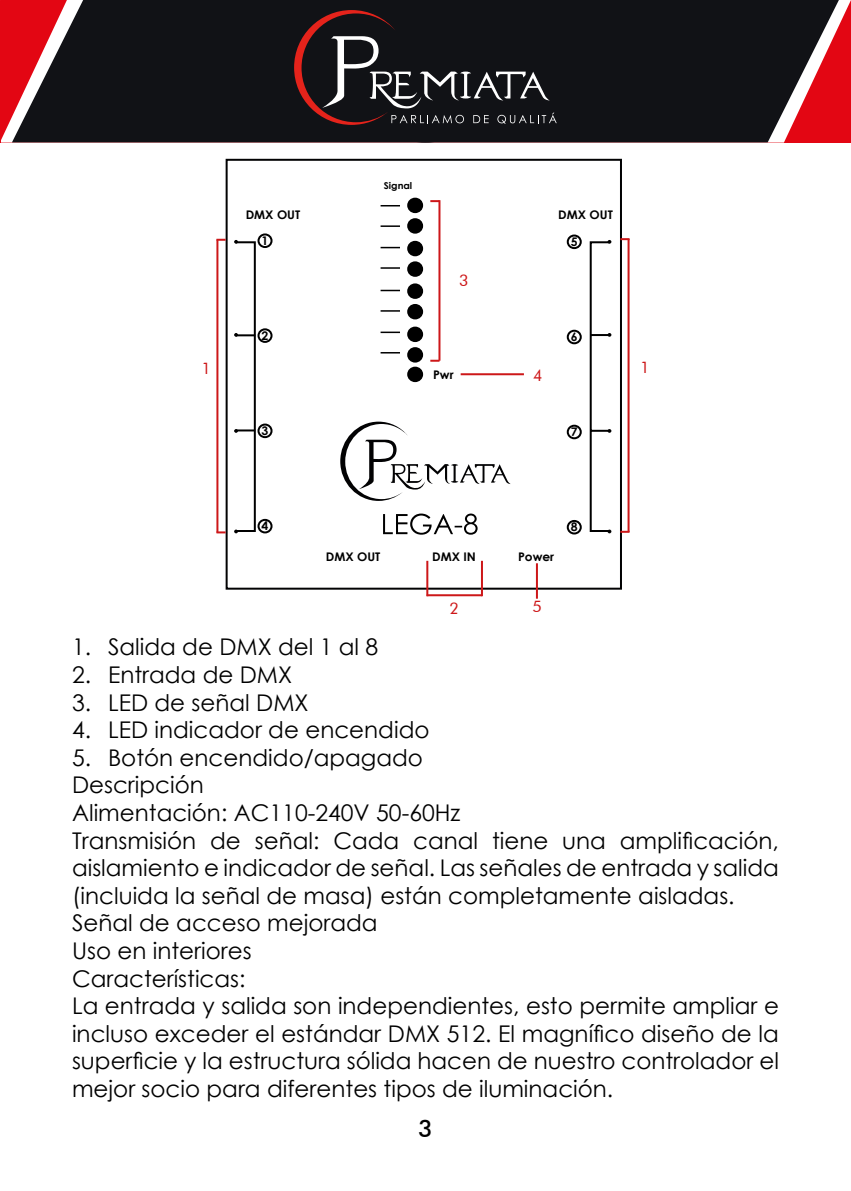
<style>
.page{position:relative;width:851px;height:1191px;background:#fff}
.page>*{position:absolute;margin:0;border:0;box-sizing:border-box;transform-origin:0 0}
.t1{font:500 24px "Futura BT";color:#000}
.t2{font:23px/27.6px "Century Gothic";color:#000}
.t3{font:16px "Futura BT";color:#cd1719}
.t4{font:700 11.8px "Century Gothic";color:#000}
.t5{font:700 9.4px "Century Gothic";color:#000}
</style>
<div class="page">
<svg style="left:1px;top:0;width:849px;height:143px;background:#d62a35"></svg>
<svg style="left:12px;top:0;width:826px;height:142px;background:#2a1b1f"></svg>
<div style="left:354px;top:0;width:142px;height:143px;background:#111216;border-radius:50%"></div>
<svg style="left:294px;top:10px;width:262px;height:115px"></svg>
<svg style="left:0;top:0;width:1px;height:143px"></svg>
<div style="left:225px;top:159px;width:397px;height:430px;border:2px solid #020203"></div>
<div style="left:408px;top:199px;width:14px;height:13px;background:#000;border-radius:50%"></div>
<div style="left:407px;top:198px;width:16px;height:15px;border:2px solid #000;border-radius:50%"></div>
<div style="left:408px;top:219px;width:14px;height:14px;background:#000;border-radius:50%"></div>
<div style="left:407px;top:218px;width:16px;height:16px;border:2px solid #000;border-radius:50%"></div>
<div style="left:408px;top:242px;width:14px;height:13px;background:#000;border-radius:50%"></div>
<div style="left:407px;top:241px;width:16px;height:15px;border:2px solid #000;border-radius:50%"></div>
<div style="left:408px;top:262px;width:14px;height:14px;background:#000;border-radius:50%"></div>
<div style="left:407px;top:261px;width:16px;height:16px;border:2px solid #000;border-radius:50%"></div>
<div style="left:408px;top:284px;width:14px;height:14px;background:#000;border-radius:50%"></div>
<div style="left:407px;top:283px;width:16px;height:16px;border:2px solid #000;border-radius:50%"></div>
<div style="left:408px;top:305px;width:14px;height:13px;background:#000;border-radius:50%"></div>
<div style="left:407px;top:304px;width:16px;height:15px;border:2px solid #000;border-radius:50%"></div>
<div style="left:408px;top:327px;width:14px;height:14px;background:#000;border-radius:50%"></div>
<div style="left:407px;top:326px;width:16px;height:16px;border:2px solid #000;border-radius:50%"></div>
<div style="left:408px;top:348px;width:14px;height:13px;background:#000;border-radius:50%"></div>
<div style="left:407px;top:347px;width:16px;height:15px;border:2px solid #000;border-radius:50%"></div>
<div style="left:408px;top:368px;width:14px;height:13px;background:#000;border-radius:50%"></div>
<div style="left:407px;top:367px;width:16px;height:15px;border:2px solid #000;border-radius:50%"></div>
<div style="left:235px;top:241px;width:21px;height:291px;border:2px solid #000"></div>
<svg style="left:234px;top:240px;width:4px;height:4px"></svg>
<svg style="left:234px;top:333px;width:21px;height:4px"></svg>
<svg style="left:234px;top:429px;width:21px;height:4px"></svg>
<svg style="left:234px;top:529px;width:4px;height:4px"></svg>
<svg style="left:380px;top:205px;width:20px;height:1px"></svg>
<hr style="left:380px;top:225px;width:20px;height:2px;background:#000">
<svg style="left:380px;top:247px;width:20px;height:1px"></svg>
<hr style="left:380px;top:267px;width:20px;height:2px;background:#000">
<svg style="left:380px;top:290px;width:20px;height:1px"></svg>
<hr style="left:380px;top:310px;width:20px;height:2px;background:#000">
<hr style="left:380px;top:331px;width:20px;height:2px;background:#000">
<svg style="left:380px;top:352px;width:20px;height:1px"></svg>
<div style="left:257px;top:233px;width:15px;height:15px;border:2px solid #000;border-radius:50%"></div>
<svg style="left:589px;top:240px;width:22px;height:293px"></svg>
<div style="left:566px;top:234px;width:15px;height:15px;border:2px solid #000;border-radius:50%"></div>
<div style="left:566px;top:330px;width:15px;height:14px;border:2px solid #000;border-radius:50%"></div>
<div style="left:566px;top:425px;width:15px;height:14px;border:2px solid #000;border-radius:50%"></div>
<div style="left:566px;top:520px;width:15px;height:14px;border:2px solid #000;border-radius:50%"></div>
<div style="left:257px;top:328px;width:15px;height:15px;border:2px solid #000;border-radius:50%"></div>
<div style="left:257px;top:423px;width:15px;height:15px;border:2px solid #000;border-radius:50%"></div>
<div style="left:257px;top:519px;width:15px;height:14px;border:2px solid #000;border-radius:50%"></div>
<hr style="left:216px;top:239px;width:2px;height:293px;background:#cd1719">
<svg style="left:216px;top:239px;width:9px;height:2px"></svg>
<svg style="left:216px;top:531px;width:9px;height:2px"></svg>
<hr style="left:426px;top:594px;width:56px;height:2px;background:#cd1719">
<hr style="left:481px;top:561px;width:2px;height:35px;background:#cd1719">
<hr style="left:426px;top:561px;width:2px;height:35px;background:#cd1719">
<hr style="left:536px;top:563px;width:2px;height:35px;background:#cd1719">
<hr style="left:627px;top:239px;width:2px;height:293px;background:#cd1719">
<svg style="left:620px;top:238px;width:9px;height:2px"></svg>
<svg style="left:620px;top:531px;width:9px;height:2px"></svg>
<hr style="left:460px;top:373px;width:64px;height:2px;background:#cd1719">
<hr style="left:438px;top:200px;width:2px;height:161px;background:#cd1719">
<svg style="left:430px;top:200px;width:9px;height:2px"></svg>
<svg style="left:430px;top:360px;width:9px;height:2px"></svg>
<svg style="left:340px;top:421px;width:170px;height:80px"></svg>
<svg style="left:383px;top:513px;width:94px;height:21px"></svg>
<p class="t3" style="left:201px;top:358px;width:11px">1</p>
<p class="t5" style="left:384px;top:178px;width:30px">Signal</p>
<p class="t4" style="left:245px;top:205px;width:56px">DMX OUT</p>
<p class="t4" style="left:261px;top:231px;width:8px">1</p>
<p class="t4" style="left:558px;top:205px;width:56px">DMX OUT</p>
<p class="t4" style="left:570px;top:232px;width:8px">5</p>
<p class="t3" style="left:459px;top:270px;width:11px">3</p>
<p class="t4" style="left:261px;top:327px;width:8px">2</p>
<p class="t4" style="left:570px;top:328px;width:8px">6</p>
<p class="t4" style="left:433px;top:365px;width:22px">Pwr</p>
<p class="t3" style="left:533px;top:365px;width:11px">4</p>
<p class="t3" style="left:640px;top:357px;width:11px">1</p>
<p class="t4" style="left:261px;top:422px;width:8px">3</p>
<p class="t4" style="left:570px;top:423px;width:8px">7</p>
<p class="t4" style="left:261px;top:517px;width:8px">4</p>
<p class="t4" style="left:326px;top:548px;width:56px">DMX OUT</p>
<p class="t4" style="left:432px;top:548px;width:45px">DMX IN</p>
<p class="t4" style="left:518px;top:548px;width:38px">Power</p>
<p class="t3" style="left:449px;top:598px;width:11px">2</p>
<p class="t3" style="left:532px;top:597px;width:11px">5</p>
<p class="t4" style="left:570px;top:518px;width:8px">8</p>
<p class="t2" style="left:72px;top:633px;width:308px">1. Salida de DMX del 1 al 8</p>
<p class="t2" style="left:72px;top:660px;width:221px">2. Entrada de DMX</p>
<p class="t2" style="left:72px;top:688px;width:238px">3. LED de señal DMX</p>
<p class="t2" style="left:72px;top:715px;width:359px">4. LED indicador de encendido</p>
<p class="t2" style="left:72px;top:743px;width:708px">5. Botón encendido/apagado<br>Descripción<br>Alimentación: AC110-240V 50-60Hz<br>Transmisión de señal: Cada canal tiene una amplificación, aislamiento e indicador de señal. Las señales de entrada y salida (incluida la señal de masa) están completamente aisladas.<br>Señal de acceso mejorada<br>Uso en interiores<br>Características:<br>La entrada y salida son independientes, esto permite ampliar e incluso exceder el estándar DMX 512. El magnífico diseño de la superficie y la estructura sólida hacen de nuestro controlador el mejor socio para diferentes tipos de iluminación.</p>
<p class="t1" style="left:418px;top:1114px;width:16px">3</p>
</div>
